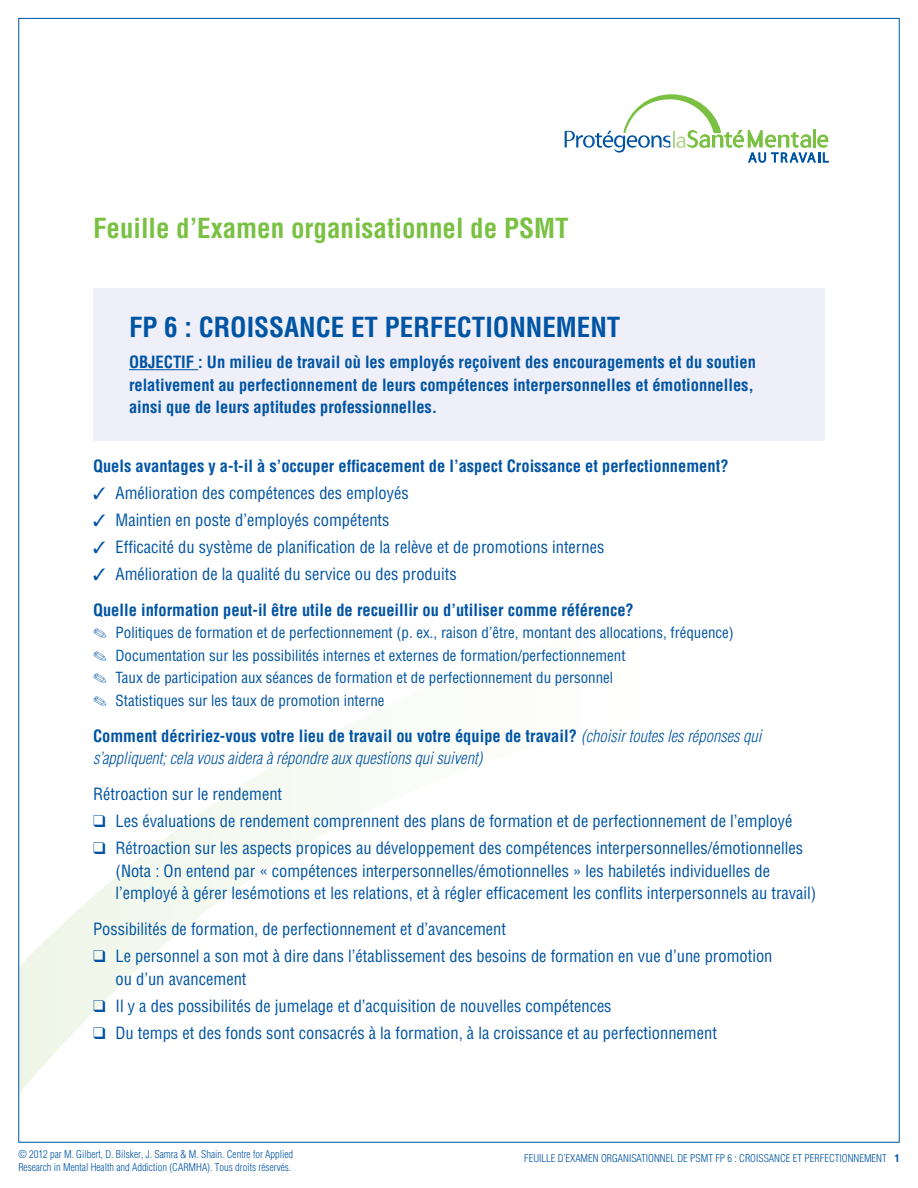
<style>
.page{position:relative;width:918px;height:1188px;background:#fff}
.page>*{position:absolute;margin:0;border:0;box-sizing:border-box;transform-origin:0 0}
.t1{font:700 condensed 27px "Helvetica";color:#7ac143}
.t2{font:700 condensed 27px "Helvetica";color:#0054a4}
.sub_sub{font:condensed 16.5px/22.5px "Helvetica";color:#0054a4}
.subtitle{font:700 condensed 16.5px/22.5px "Helvetica";color:#0054a4;text-align:justify}
.sub_sub-2{font:italic 300 condensed 16.5px/22.5px "Helvetica";color:#0054a4}
.t3{font:condensed 15px "Helvetica";color:#0054a4}
.t4{font:300 condensed 10.5px "Helvetica";color:#0054a4}
.t5{font:700 condensed 10.5px "Helvetica";color:#0054a4}
.s1{font-weight:700;font-style:normal}
</style>
<div class="page">
<svg style="left:20px;top:731px;width:317px;height:361px"></svg>
<svg style="left:565px;top:94px;width:264px;height:69px"></svg>
<div style="left:93px;top:288px;width:732px;height:152px;background:#eeeff8"></div>
<hr style="left:129px;top:369px;width:69px;height:1px;background:#0054a4">
<p class="t1" style="left:93px;top:211px;width:477px">Feuille d’Examen organisationnel de PSMT</p>
<p class="t2" style="left:129px;top:310px;width:316px">FP 6 : Croissance et perfect</p>
<p class="t2" style="left:485px;top:310px;width:131px">ionnement</p>
<p class="subtitle" style="left:129px;top:351px;width:628px">OBJECTIF : Un milieu de travail où les employés reçoivent des encouragements et du soutien relativement au perfectionnement de leurs compétences interpersonnelles et émotionnelles, ainsi que de leurs aptitudes professionnelles.</p>
<p class="subtitle" style="left:93px;top:454px;width:637px">Quels avantages y a-t-il à s’occuper efficacement de l’aspect Croissance et perfectionnement?</p>
<p class="sub_sub" style="left:93px;top:481px;width:317px">✓ Amélioration des compétences des employés</p>
<p class="sub_sub" style="left:93px;top:508px;width:298px">✓ Maintien en poste d’employés compétents</p>
<p class="sub_sub" style="left:93px;top:535px;width:513px">✓ Efficacité du système de planification de la relève et de promotions internes</p>
<p class="sub_sub" style="left:93px;top:562px;width:365px">✓ Amélioration de la qualité du service ou des produits</p>
<p class="subtitle" style="left:93px;top:598px;width:542px">Quelle information peut-il être utile de recueillir ou d’utiliser comme référence?</p>
<p class="t3" style="left:93px;top:623px;width:642px">✎ Politiques de formation et de perfectionnement (p. ex., raison d’être, montant des allocations, fréquence)</p>
<p class="t3" style="left:93px;top:646px;width:534px">✎ Documentation sur les possibilités internes et externes de formation/perfectionnement</p>
<p class="t3" style="left:93px;top:668px;width:522px">✎ Taux de participation aux séances de formation et de perfectionnement du personnel</p>
<p class="t3" style="left:93px;top:691px;width:293px">✎ Statistiques sur les taux de promotion interne</p>
<p class="sub_sub-2" style="left:93px;top:724px;width:670px"><span class="s1">Comment décririez-vous votre lieu de travail ou votre équipe de travail?</span> (choisir toutes les réponses qui s’appliquent; cela vous aidera à répondre aux questions qui suivent)</p>
<p class="sub_sub" style="left:93px;top:783px;width:191px">Rétroaction sur le rendement</p>
<p class="sub_sub" style="left:93px;top:810px;width:701px">❑ Les évaluations de rendement comprennent des plans de formation et de perfectionnement de l’employé</p>
<p class="sub_sub" style="left:116px;top:837px;width:702px;text-indent:-23px">❑ Rétroaction sur les aspects propices au développement des compétences interpersonnelles/émotionnelles (Nota : On entend par « compétences interpersonnelles/émotionnelles » les habiletés individuelles de l’employé à gérer lesémotions et les relations, et à régler efficacement les conflits interpersonnels au travail)</p>
<p class="sub_sub" style="left:93px;top:918px;width:415px">Possibilités de formation, de perfectionnement et d’avancement</p>
<p class="sub_sub" style="left:116px;top:945px;width:659px;text-indent:-23px">❑ Le personnel a son mot à dire dans l’établissement des besoins de formation en vue d’une promotion ou d’un avancement</p>
<p class="sub_sub" style="left:93px;top:994px;width:520px">❑ Il y a des possibilités de jumelage et d’acquisition de nouvelles compétences</p>
<p class="sub_sub" style="left:93px;top:1021px;width:625px">❑ Du temps et des fonds sont consacrés à la formation, à la croissance et au perfectionnement</p>
<p class="t4" style="left:18px;top:1148px;width:276px">© 2012 par M. Gilbert, D. Bilsker, J. Samra &amp; M. Shain. Centre for Applied</p>
<p class="t4" style="left:524px;top:1152px;width:227px">FEUILLE D’EXAMEN ORGANISATIONNEL DE PSMT FP 6 : Croissance</p>
<p class="t4" style="left:793px;top:1152px;width:18px">et perfectionnement</p>
<p class="t5" style="left:894px;top:1152px;width:7px">1</p>
<p class="t4" style="left:18px;top:1161px;width:274px">Research in Mental Health and Addiction (CARMHA). Tous droits réservés.</p>
</div>
